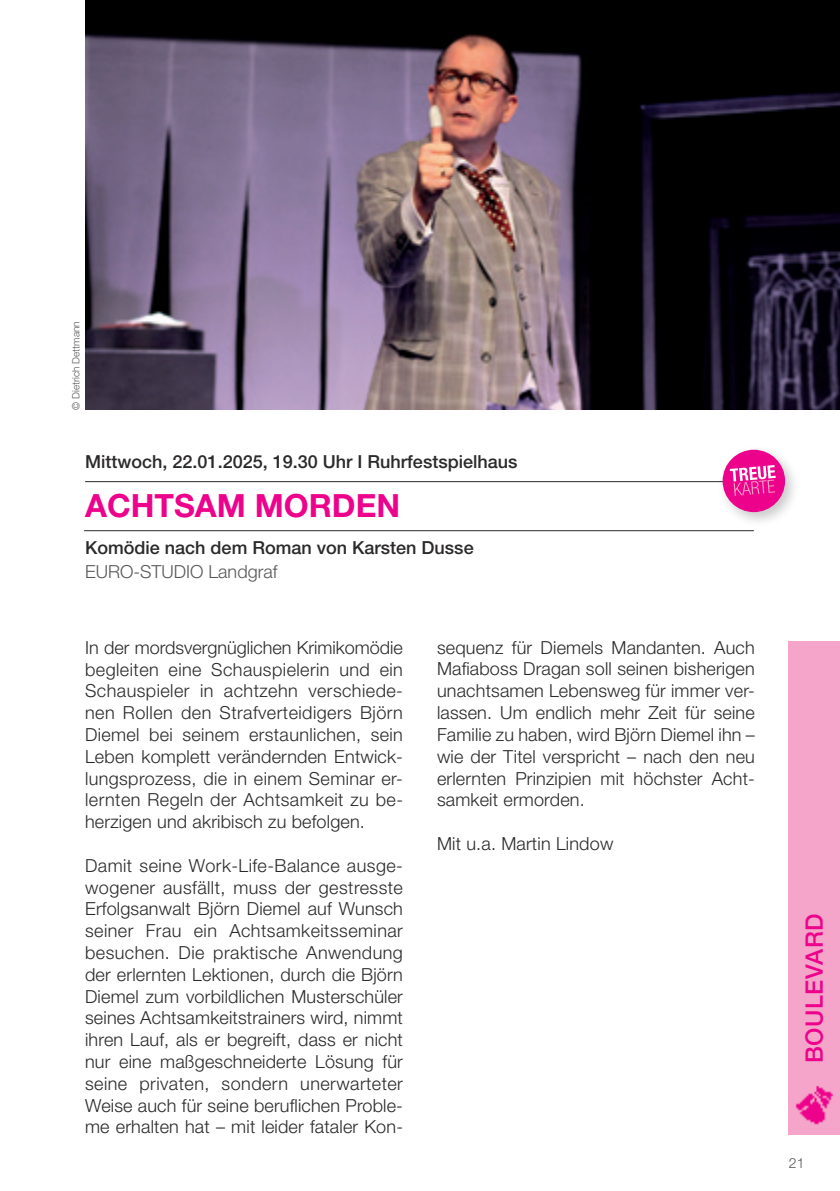
<style>
.page{position:relative;width:840px;height:1191px;background:#fff}
.page>*{position:absolute;margin:0;border:0;box-sizing:border-box;transform-origin:0 0}
.t1{font:700 32px "Helvetica Neue LT Pro";color:#ed028c}
.t2{font:500 24px "Helvetica Neue LT Pro";letter-spacing:.025em;color:#ed028c}
.t3{font:300 18px/21.8px "Helvetica Neue LT Pro";letter-spacing:.01em;color:#2b292a;text-align:justify}
.t4{font:500 18px "Helvetica Neue LT Pro";color:#2b292a}
.t5{font:300 18px "Helvetica Neue LT Pro";color:#57585a}
.t6{font:300 14px "Helvetica Neue LT Pro";color:#57585a}
.t7{font:300 10px "Helvetica Neue LT Pro";color:#57585a}
</style>
<div class="page">
<hr style="left:85px;top:481px;width:669px;height:1px;background:#2b292a">
<hr style="left:84px;top:530px;width:669px;height:1px;background:#2b292a">
<div style="left:716px;top:443px;width:83px;height:84px;background:#231f20;opacity:.25"></div>
<div style="left:722px;top:450px;width:62px;height:62px;background:#ed028c;border-radius:50%"></div>
<svg style="left:729px;top:465px;width:46px;height:31px"></svg>
<div style="left:788px;top:641px;width:51px;height:493px;background:#f5a5c9"></div>
<img style="left:796px;top:1086px;width:35px;height:37px">
<img style="left:85px;top:0;width:754px;height:410px">
<p class="t7" style="left:70px;top:410px;width:90px;rotate:-90deg">© Dietrich Dettmann</p>
<p class="t4" style="left:85px;top:451px;width:433px">Mittwoch, 22.01.2025, 19.30 Uhr I Ruhrfestspielhaus</p>
<h1 class="t1" style="left:85px;top:486px;width:316px">ACHTSAM MORDEN</h1>
<p class="t4" style="left:85px;top:537px;width:390px">Komödie nach dem Roman von Karsten Dusse</p>
<p class="t5" style="left:85px;top:561px;width:194px">EURO-STUDIO Landgraf</p>
<p class="t3" style="left:85px;top:636px;width:319px">In der mordsvergnüglichen Krimikomödie begleiten eine Schauspielerin und ein Schauspieler in achtzehn verschiede&shy;nen Rollen den Strafverteidigers Björn Diemel bei seinem erstaunlichen, sein Leben komplett verändernden Entwick&shy;lungsprozess, die in einem Seminar er&shy;lernten Regeln der Achtsamkeit zu be&shy;herzigen und akribisch zu befolgen.</p>
<p class="t3" style="left:85px;top:854px;width:319px">Damit seine Work-Life-Balance ausge&shy;wogener ausfällt, muss der gestresste Erfolgsanwalt Björn Diemel auf Wunsch seiner Frau ein Achtsamkeitsseminar besuchen. Die praktische Anwendung der erlernten Lektionen, durch die Björn Diemel zum vorbildlichen Musterschüler seines Achtsamkeitstrainers wird, nimmt ihren Lauf, als er begreift, dass er nicht nur eine maßgeschneiderte Lösung für seine privaten, sondern unerwarteter Weise auch für seine beruflichen Proble&shy;me erhalten hat – mit leider fataler Kon-</p>
<p class="t3" style="left:437px;top:636px;width:319px">sequenz für Diemels Mandanten. Auch Mafiaboss Dragan soll seinen bisherigen unachtsamen Lebensweg für immer ver&shy;lassen. Um endlich mehr Zeit für seine Familie zu haben, wird Björn Diemel ihn – wie der Titel verspricht – nach den neu erlernten Prinzipien mit höchster Acht&shy;samkeit ermorden.</p>
<p class="t3" style="left:437px;top:832px;width:178px">Mit u.a. Martin Lindow</p>
<h2 class="t2" style="left:799px;top:1063px;width:151px;rotate:-90deg">BOULEVARD</h2>
<p class="t6" style="left:788px;top:1154px;width:17px">21</p>
</div>
